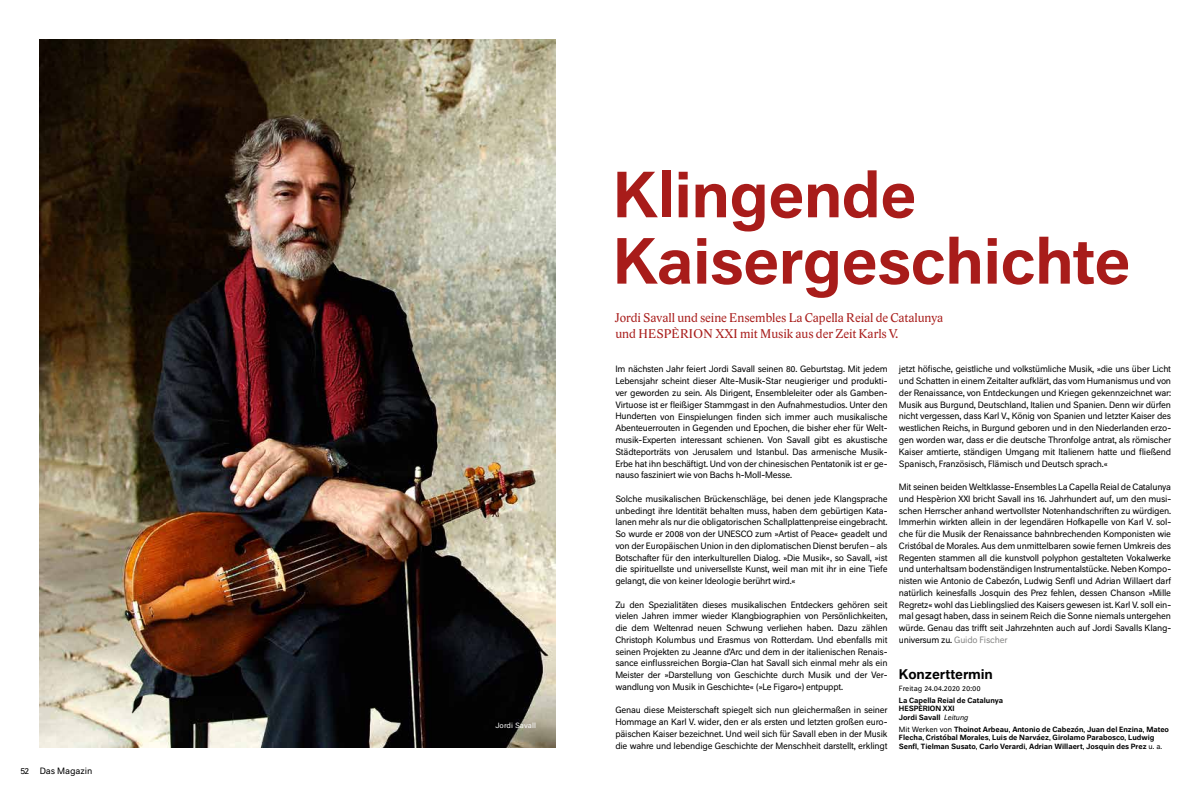
<style>
.page{position:relative;width:1191px;height:794px;background:#fff}
.page>*{position:absolute;margin:0;border:0;box-sizing:border-box;transform-origin:0 0}
.t1{font:500 60.3px/66.3px "Neutral BP";letter-spacing:-.015em;color:#a81c1a}
.t2{font:13px/16px "Lido STF";color:#a81c1a}
.t3{font:500 13px "Neutral BP";letter-spacing:-.005em;color:#000}
.t4{font:8.5px/11.7px "Neutral BP";letter-spacing:-.025em;color:#000;text-align:justify}
.t5{font:500 7px/8.4px "Neutral BP";color:#000}
.t6{font:7px "Neutral BP";color:#000}
.t7{font:7px "Neutral BP";letter-spacing:.005em;color:#fff}
.s1{color:#878786}
.s2{font-weight:400;font-style:italic}
.s3{font-weight:400}
</style>
<div class="page">
<img style="left:40px;top:40px;width:516px;height:708px">
<p class="t4" style="left:20px;top:764px;width:73px">52 Das Magazin</p>
<p class="t7" style="left:495px;top:719px;width:42px">Jordi Savall</p>
<h1 class="t1" style="left:613px;top:157px;width:519px">Klingende<br>Kaisergeschichte</h1>
<h2 class="t2" style="left:615px;top:309px;width:330px">Jordi Savall und seine Ensembles La Capella Reial de Catalunya und HESPÈRION XXI mit Musik aus der Zeit Karls V.</h2>
<p class="t4" style="left:615px;top:363px;width:274px">Im nächsten Jahr feiert Jordi Savall seinen 80. Geburtstag. Mit jedem Lebensjahr scheint dieser Alte-Musik-Star neugieriger und produkti&shy;ver geworden zu sein. Als Dirigent, Ensembleleiter oder als Gamben-Virtuose ist er fleißiger Stammgast in den Aufnahmestudios. Unter den Hunderten von Einspielungen finden sich immer auch musikalische Abenteuerrouten in Gegenden und Epochen, die bisher eher für Welt&shy;musik-Experten interessant schienen. Von Savall gibt es akustische Städteporträts von Jerusalem und Istanbul. Das armenische Musik-Erbe hat ihn beschäftigt. Und von der chinesischen Pentatonik ist er ge&shy;nauso fasziniert wie von Bachs h-Moll-Messe.</p>
<p class="t4" style="left:615px;top:492px;width:274px">Solche musikalischen Brückenschläge, bei denen jede Klangsprache unbedingt ihre Identität behalten muss, haben dem gebürtigen Kata&shy;lanen mehr als nur die obligatorischen Schallplattenpreise eingebracht.<br>So wurde er 2008 von der UNESCO zum »Artist of Peace« geadelt und von der Europäischen Union in den diplomatischen Dienst berufen – als Botschafter für den interkulturellen Dialog. »Die Musik«, so Savall, »ist die spirituellste und universellste Kunst, weil man mit ihr in eine Tiefe gelangt, die von keiner Ideologie berührt wird.«</p>
<p class="t4" style="left:615px;top:598px;width:274px">Zu den Spezialitäten dieses musikalischen Entdeckers gehören seit vielen Jahren immer wieder Klangbiographien von Persönlichkeiten, die dem Weltenrad neuen Schwung verliehen haben. Dazu zählen Christoph Kolumbus und Erasmus von Rotterdam. Und ebenfalls mit seinen Projekten zu Jeanne d’Arc und dem in der italienischen Renais&shy;sance einflussreichen Borgia-Clan hat Savall sich einmal mehr als ein Meister der »Darstellung von Geschichte durch Musik und der Ver&shy;wandlung von Musik in Geschichte« (»Le Figaro«) entpuppt.</p>
<p class="t4" style="left:615px;top:703px;width:274px">Genau diese Meisterschaft spiegelt sich nun gleichermaßen in seiner Hommage an Karl V. wider, den er als ersten und letzten großen euro&shy;päischen Kaiser bezeichnet. Und weil sich für Savall eben in der Musik die wahre und lebendige Geschichte der Menschheit darstellt, erklingt</p>
<p class="t4" style="left:899px;top:363px;width:274px">jetzt höfische, geistliche und volkstümliche Musik, »die uns über Licht und Schatten in einem Zeitalter aufklärt, das vom Humanismus und von der Renaissance, von Entdeckungen und Kriegen gekennzeichnet war:<br>Musik aus Burgund, Deutschland, Italien und Spanien. Denn wir dürfen nicht vergessen, dass Karl V., König von Spanien und letzter Kaiser des westlichen Reichs, in Burgund geboren und in den Niederlanden erzo&shy;gen worden war, dass er die deutsche Thronfolge antrat, als römischer Kaiser amtierte, ständigen Umgang mit Italienern hatte und fließend Spanisch, Französisch, Flämisch und Deutsch sprach.«</p>
<p class="t4" style="left:899px;top:480px;width:274px">Mit seinen beiden Weltklasse-Ensembles La Capella Reial de Catalunya und Hespèrion XXI bricht Savall ins 16. Jahrhundert auf, um den musi&shy;schen Herrscher anhand wertvollster Notenhandschriften zu würdigen.<br>Immerhin wirkten allein in der legendären Hofkapelle von Karl V. sol&shy;che für die Musik der Renaissance bahnbrechenden Komponisten wie Cristóbal de Morales. Aus dem unmittelbaren sowie fernen Umkreis des Regenten stammen all die kunstvoll polyphon gestalteten Vokalwerke und unterhaltsam bodenständigen Instrumentalstücke. Neben Kompo&shy;nisten wie Antonio de Cabezón, Ludwig Senfl und Adrian Willaert darf natürlich keinesfalls Josquin des Prez fehlen, dessen Chanson »Mille Regretz« wohl das Lieblingslied des Kaisers gewesen ist. Karl V. soll ein&shy;mal gesagt haben, dass in seinem Reich die Sonne niemals untergehen würde. Genau das trifft seit Jahrzehnten auch auf Jordi Savalls Klang&shy;universum zu. <span class="s1">Guido Fischer</span></p>
<h2 class="t3" style="left:899px;top:664px;width:96px">Konzerttermin</h2>
<p class="t6" style="left:899px;top:683px;width:83px">Freitag 24.04.2020 20:00</p>
<p class="t5" style="left:899px;top:695px;width:106px">La Capella Reial de Catalunya<br>HESPÈRION XXI<br>Jordi Savall <span class="s2">Leitung</span></p>
<p class="t5" style="left:899px;top:724px;width:272px"><span class="s3">Mit Werken von</span> Thoinot Arbeau<span class="s3">,</span> Antonio de Cabezón<span class="s3">,</span> Juan del Enzina<span class="s3">,</span> Mateo<br>Flecha<span class="s3">,</span> Cristóbal Morales<span class="s3">,</span> Luis de Narváez<span class="s3">,</span> Girolamo Parabosco<span class="s3">,</span> Ludwig<br>Senfl<span class="s3">,</span> Tielman Susato<span class="s3">,</span> Carlo Verardi<span class="s3">,</span> Adrian Willaert<span class="s3">,</span> Josquin des Prez <span class="s3">u. a.</span></p>
</div>
